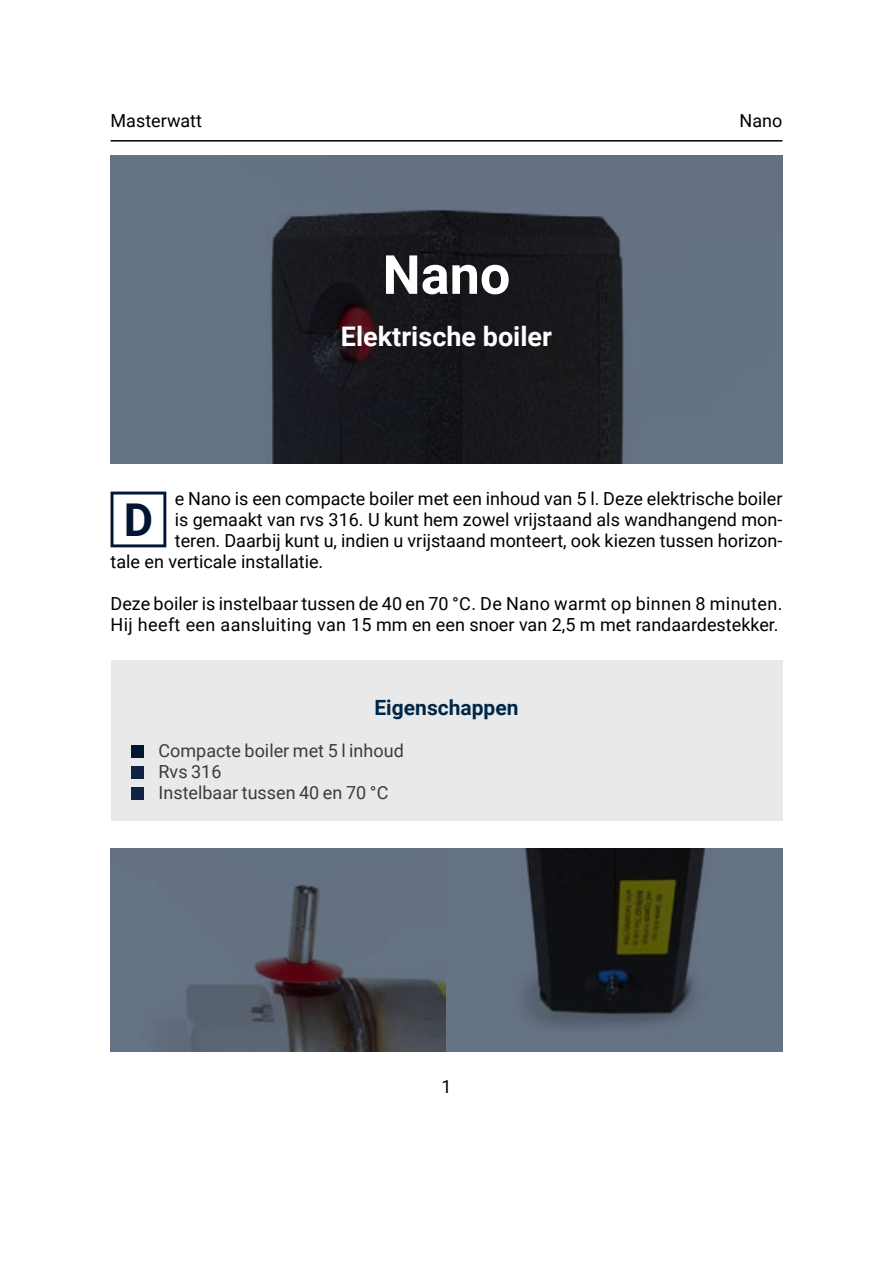
<style>
.page{position:relative;width:893px;height:1263px;background:#fff}
.page>*{position:absolute;margin:0;border:0;box-sizing:border-box;transform-origin:0 0}
.t1{font:700 54px "Roboto";color:#fff}
.t2{font:700 45.3px "Roboto";color:#001633}
.t3{font:700 27px "Roboto";color:#fff}
.t4{font:700 21px "Roboto";color:#002745}
.t5{font:18px/21px "Roboto";color:#000}
.t6{font:18px/21px "Roboto";color:#3c3c3b}
</style>
<div class="page">
<hr style="left:111px;top:140px;width:671px;height:2px;background:#000">
<div style="left:98px;top:144px;width:696px;height:321px;background:#001633;opacity:.6"></div>
<svg style="left:111px;top:492px;width:55px;height:55px"></svg>
<div style="left:111px;top:660px;width:671px;height:160px;background:#e9e9e9"></div>
<div style="left:132px;top:745px;width:12px;height:12px;background:#001633"></div>
<div style="left:132px;top:766px;width:12px;height:12px;background:#112342"></div>
<div style="left:132px;top:787px;width:12px;height:12px;background:#112342"></div>
<div style="left:98px;top:837px;width:360px;height:216px;background:#001633;opacity:.6"></div>
<div style="left:434px;top:837px;width:360px;height:216px;background:#001633;opacity:.6"></div>
<p class="t5" style="left:111px;top:110px;width:93px">Masterwatt</p>
<p class="t5" style="left:740px;top:110px;width:44px">Nano</p>
<h1 class="t1" style="left:383px;top:237px;width:129px">Nano</h1>
<h3 class="t3" style="left:341px;top:318px;width:213px">Elektrische boiler</h3>
<p class="t5" style="left:175px;top:488px;width:609px">e Nano is een compacte boiler met een inhoud van 5 l. Deze elektrische boiler</p>
<p class="t5" style="left:175px;top:509px;width:609px">is gemaakt van rvs 316. U kunt hem zowel vrijstaand als wandhangend mon-</p>
<p class="t5" style="left:175px;top:530px;width:609px">teren. Daarbij kunt u, indien u vrijstaand monteert, ook kiezen tussen horizon-</p>
<p class="t5" style="left:111px;top:551px;width:214px">tale en verticale installatie.</p>
<p class="t5" style="left:111px;top:593px;width:673px">Deze boiler is instelbaar tussen de 40 en 70 °C. De Nano warmt op binnen 8 minuten.<br>Hij heeft een aansluiting van 15 mm en een snoer van 2,5 m met randaardestekker.</p>
<h2 class="t2" style="left:124px;top:488px;width:31px">D</h2>
<p class="t4" style="left:374px;top:693px;width:146px">Eigenschappen</p>
<p class="t6" style="left:159px;top:740px;width:247px">Compacte boiler met 5 l inhoud<br>Rvs 316<br>Instelbaar tussen 40 en 70 °C</p>
<p class="t5" style="left:441px;top:1076px;width:12px">1</p>
</div>
